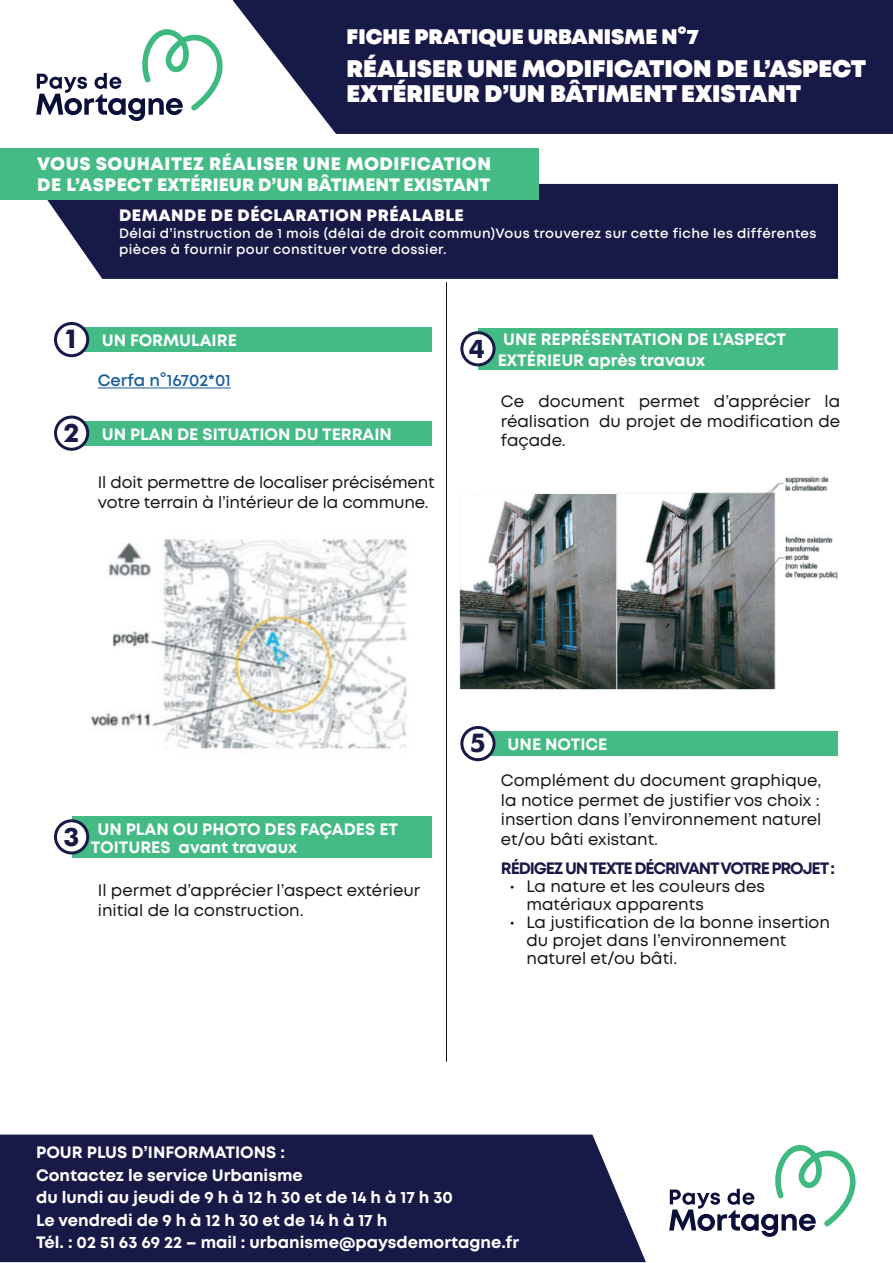
<style>
.page{position:relative;width:893px;height:1263px;background:#fff}
.page>*{position:absolute;margin:0;border:0;box-sizing:border-box;transform-origin:0 0}
.t1{font:700 25.5px "Futura";color:#171a46}
.t2{font:900 24px/25.5px "Mont";color:#fff}
.t3{font:900 21px "Mont";color:#fff}
.t4{font:800 18px/21px "Mont";letter-spacing:.025em;color:#fff}
.t5{font:16.5px/19.5px "Mont";color:#161319}
.t6{font:700 16.5px/22.5px "Mont";color:#fff}
.t7{font:700 16.5px "Mont";letter-spacing:-.07em;color:#171a46}
.t8{font:800 16.5px "Mont";letter-spacing:.03em;color:#fff}
.t9{font:600 16.5px "Mont";color:#175d9e}
.t10{font:600 13.5px/16.2px "Mont";letter-spacing:.03em;color:#fff}
</style>
<div class="page">
<div style="left:47px;top:184px;width:791px;height:95px;background:#171a46"></div>
<svg style="left:233px;top:0;width:660px;height:134px;fill:#171a46"></svg>
<svg style="left:36px;top:29px;width:187px;height:92px"></svg>
<hr style="left:98px;top:388px;width:133px;height:1px;background:#175d9e">
<hr style="left:446px;top:282px;width:1px;height:780px;background:#161319">
<img style="left:90px;top:538px;width:317px;height:211px">
<div style="left:0;top:149px;width:539px;height:51px;background:#44bb85"></div>
<div style="left:72px;top:327px;width:360px;height:25px;background:#44bb85"></div>
<div style="left:56px;top:323px;width:32px;height:33px;background:#fff;border-radius:50%"></div>
<div style="left:54px;top:322px;width:35px;height:35px;border:3px solid #171a46;border-radius:50%"></div>
<div style="left:72px;top:421px;width:360px;height:24px;background:#44bb85"></div>
<div style="left:56px;top:417px;width:32px;height:32px;background:#fff;border-radius:50%"></div>
<div style="left:54px;top:416px;width:35px;height:35px;border:3px solid #171a46;border-radius:50%"></div>
<div style="left:72px;top:816px;width:360px;height:42px;background:#44bb85"></div>
<div style="left:56px;top:821px;width:32px;height:32px;background:#fff;border-radius:50%"></div>
<div style="left:54px;top:819px;width:35px;height:35px;border:3px solid #171a46;border-radius:50%"></div>
<img style="left:459px;top:476px;width:379px;height:214px">
<div style="left:478px;top:328px;width:360px;height:42px;background:#44bb85"></div>
<div style="left:462px;top:333px;width:32px;height:32px;background:#fff;border-radius:50%"></div>
<div style="left:460px;top:331px;width:36px;height:35px;border:3px solid #171a46;border-radius:50%"></div>
<div style="left:478px;top:731px;width:360px;height:25px;background:#44bb85"></div>
<div style="left:462px;top:727px;width:32px;height:33px;background:#fff;border-radius:50%"></div>
<div style="left:460px;top:726px;width:36px;height:35px;border:3px solid #171a46;border-radius:50%"></div>
<div style="left:0;top:1134px;width:646px;height:128px;background:#171a46"></div>
<svg style="left:669px;top:1145px;width:187px;height:92px"></svg>
<p class="t3" style="left:347px;top:23px;width:354px">FICHE PRATIQUE URBANISME N°7</p>
<h2 class="t2" style="left:347px;top:57px;width:521px">RÉALISER UNE MODIFICATION DE L’ASPECT<br>EXTÉRIEUR D’UN BÂTIMENT EXISTANT</h2>
<p class="t4" style="left:37px;top:154px;width:455px">VOUS SOUHAITEZ RÉALISER UNE MODIFICATION<br>DE L’ASPECT EXTÉRIEUR D’UN BÂTIMENT EXISTANT</p>
<p class="t8" style="left:119px;top:205px;width:346px">DEMANDE DE DÉCLARATION PRÉALABLE</p>
<p class="t10" style="left:119px;top:225px;width:699px">Délai d’instruction de 1 mois (délai de droit commun)Vous trouverez sur cette fiche les différentes pièces à fournir pour constituer votre dossier.</p>
<h1 class="t1" style="left:63px;top:321px;width:17px">1</h1>
<p class="t6" style="left:102px;top:329px;width:137px">UN FORMULAIRE</p>
<p class="t9" style="left:98px;top:370px;width:135px">Cerfa n°16702*01</p>
<h1 class="t1" style="left:63px;top:414px;width:17px">2</h1>
<p class="t6" style="left:102px;top:423px;width:292px">UN PLAN DE SITUATION DU TERRAIN</p>
<p class="t5" style="left:98px;top:473px;width:338px">Il doit permettre de localiser précisément votre terrain à l’intérieur de la commune.</p>
<h1 class="t1" style="left:469px;top:330px;width:17px">4</h1>
<p class="t6" style="left:498px;top:329px;width:290px;line-height:21px;text-indent:5px">UNE REPRÉSENTATION DE L’ASPECT<br>EXTÉRIEUR après travaux</p>
<p class="t5" style="left:501px;top:392px;width:341px;text-align:justify">Ce document permet d’apprécier la réalisation du projet de modification de façade.</p>
<p class="t6" style="left:63px;top:820px;width:336px;line-height:18px;text-indent:34px">UN PLAN OU PHOTO DES FAÇADES ET<br><sup>3</sup> TOITURES avant travaux</p>
<p class="t5" style="left:98px;top:881px;width:324px">Il permet d’apprécier l’aspect extérieur initial de la construction.</p>
<h1 class="t1" style="left:470px;top:725px;width:17px">5</h1>
<p class="t6" style="left:508px;top:733px;width:101px">UNE NOTICE</p>
<p class="t5" style="left:501px;top:771px;width:322px;text-align:justify">Complément du document graphique, la notice permet de justifier vos choix : insertion dans l’environnement naturel et/ou bâti existant.</p>
<p class="t7" style="left:501px;top:858px;width:336px">RÉDIGEZ UN TEXTE DÉCRIVANT VOTRE PROJET :</p>
<p class="t5" style="left:526px;top:877px;width:240px;line-height:18px;text-indent:-17px">• La nature et les couleurs des matériaux apparents</p>
<p class="t5" style="left:526px;top:913px;width:305px;line-height:18px;text-indent:-17px">• La justification de la bonne insertion du projet dans l’environnement naturel et/ou bâti.</p>
<p class="t6" style="left:36px;top:1141px;width:485px">POUR PLUS D’INFORMATIONS :<br>Contactez le service Urbanisme<br>du lundi au jeudi de 9 h à 12 h 30 et de 14 h à 17 h 30<br>Le vendredi de 9 h à 12 h 30 et de 14 h à 17 h<br>Tél. : 02 51 63 69 22 – mail : urbanisme@paysdemortagne.fr</p>
</div>
